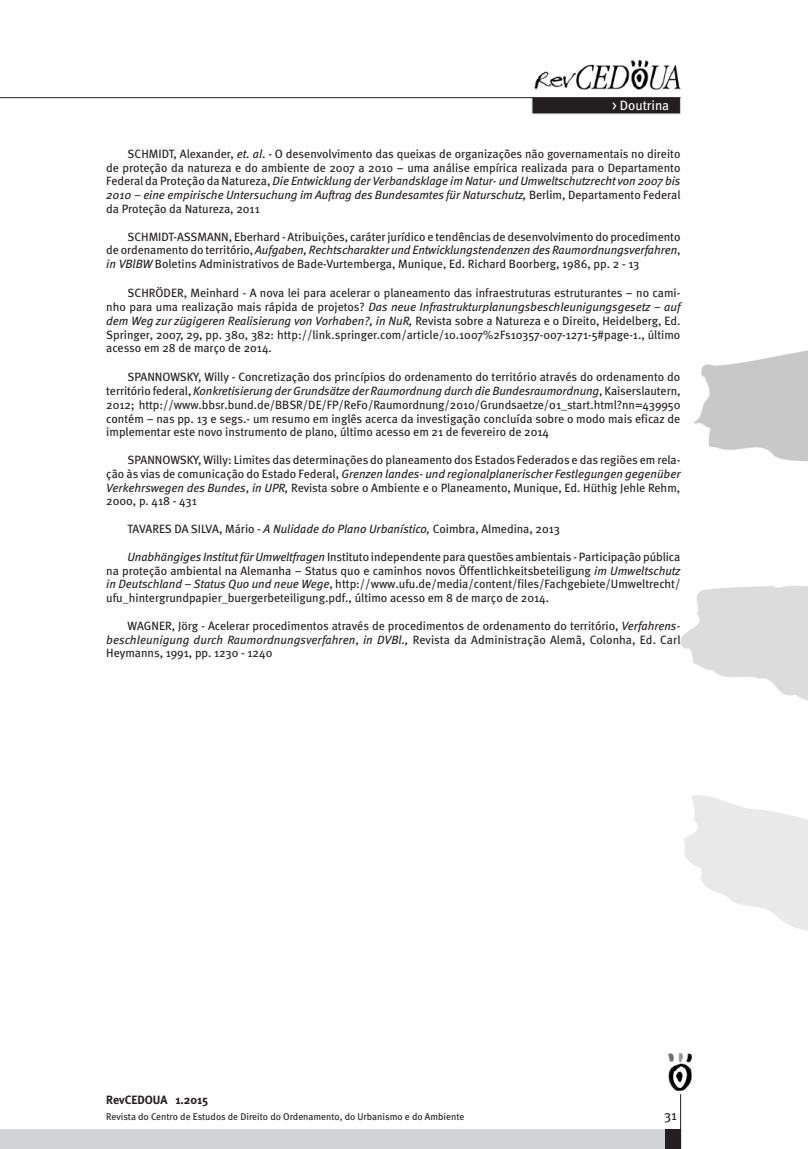
<style>
.page{position:relative;width:808px;height:1149px;background:#fff}
.page>*{position:absolute;margin:0;border:0;box-sizing:border-box;transform-origin:0 0}
.t1{font:13.5px "Meta";color:#fff}
.t2{font:13.5px "Meta";color:#231f20}
.t3{font:12px/13.8px "Meta";color:#231f20;text-align:justify}
.t4{font:700 12px "Meta";color:#231f20}
.t5{font:9.75px "Meta";color:#231f20}
.s1{font-style:italic}
</style>
<div class="page">
<div style="left:0;top:1129px;width:665px;height:19px;background:#d1d2d4"></div>
<img style="left:669px;top:1052px;width:22px;height:37px">
<hr style="left:680px;top:1093px;width:1px;height:55px;background:#231f20">
<img style="left:680px;top:350px;width:128px;height:581px">
<img style="left:535px;top:60px;width:145px;height:30px">
<div style="left:532px;top:97px;width:148px;height:17px;background:#231f20"></div>
<hr style="left:0;top:97px;width:680px;height:1px;background:#231f20">
<div style="left:665px;top:1128px;width:15px;height:20px;background:#231f20"></div>
<p class="t1" style="left:612px;top:97px;width:59px">&gt; Doutrina</p>
<p class="t3" style="left:106px;top:146px;width:576px;text-indent:21px">SCHMIDT, Alexander, <span class="s1">et. al</span>. - O desenvolvimento das queixas de organizações não governamentais no direito de proteção da natureza e do ambiente de 2007 a 2010 – uma análise empírica realizada para o Departamento Federal da Proteção da Natureza, <span class="s1">Die Entwicklung der Verbandsklage im Natur- und Umweltschutzrecht von 2007 bis 2010 – eine empirische Untersuchung im Auftrag des Bundesamtes für Naturschutz,</span> Berlim, Departamento Federal da Proteção da Natureza, 2011</p>
<p class="t3" style="left:106px;top:229px;width:576px;text-indent:21px">SCHMIDT-ASSMANN, Eberhard - Atribuições, caráter jurídico e tendências de desenvolvimento do procedimento de ordenamento do território, <span class="s1">Aufgaben, Rechtscharakter und Entwicklungstendenzen des Raumordnungsverfahren</span>, <span class="s1">in VBlBW</span> Boletins Administrativos de Bade-Vurtemberga, Munique, Ed. Richard Boorberg, 1986, pp. 2 - 13</p>
<p class="t3" style="left:106px;top:286px;width:576px;text-indent:21px">SCHRÖDER, Meinhard - A nova lei para acelerar o planeamento das infraestruturas estruturantes – no cami&shy;nho para uma realização mais rápida de projetos? <span class="s1">Das neue Infrastrukturplanungsbeschleunigungsgesetz – auf dem Weg zur zügigeren Realisierung von Vorhaben?, in NuR,</span> Revista sobre a Natureza e o Direito, Heidelberg, Ed.<br>Springer, 2007, 29, pp. 380, 382: http://link.springer.com/article/10.1007%2Fs10357-007-1271-5#page-1., último acesso em 28 de março de 2014.</p>
<p class="t3" style="left:106px;top:370px;width:576px;text-indent:21px">SPANNOWSKY, Willy - Concretização dos princípios do ordenamento do território através do ordenamento do território federal, <span class="s1">Konkretisierung der Grundsätze der Raumordnung durch die Bundesraumordnung</span>, Kaiserslautern, 2012; http://www.bbsr.bund.de/BBSR/DE/FP/ReFo/Raumordnung/2010/Grundsaetze/01_start.html?nn=439950 contém – nas pp. 13 e segs.- um resumo em inglês acerca da investigação concluída sobre o modo mais eficaz de implementar este novo instrumento de plano, último acesso em 21 de fevereiro de 2014</p>
<p class="t3" style="left:106px;top:452px;width:576px;text-indent:21px">SPANNOWSKY, Willy: Limites das determinações do planeamento dos Estados Federados e das regiões em rela&shy;ção às vias de comunicação do Estado Federal, <span class="s1">Grenzen landes- und regionalplanerischer Festlegungen gegenüber Verkehrswegen des Bundes</span>, <span class="s1">in UPR,</span> Revista sobre o Ambiente e o Planeamento, Munique, Ed. Hüthig Jehle Rehm, 2000, p. 418 - 431</p>
<p class="t3" style="left:128px;top:521px;width:434px">TAVARES DA SILVA, Mário - <span class="s1">A Nulidade do Plano Urbanístico,</span> Coimbra, Almedina, 2013</p>
<p class="t3" style="left:106px;top:549px;width:576px;text-indent:21px"><span class="s1">Unabhängiges Institut für Umweltfragen</span> Instituto independente para questões ambientais - Participação pública na proteção ambiental na Alemanha – Status quo e caminhos novos Öffentlichkeitsbeteiligung <span class="s1">im Umweltschutz in Deutschland – Status Quo und neue Wege</span>, http://www.ufu.de/media/content/files/Fachgebiete/Umweltrecht/ ufu_hintergrundpapier_buergerbeteiligung.pdf., último acesso em 8 de março de 2014.</p>
<p class="t3" style="left:106px;top:618px;width:576px;text-indent:21px">WAGNER, Jörg - Acelerar procedimentos através de procedimentos de ordenamento do território, <span class="s1">Verfahrens&shy;beschleunigung durch Raumordnungsverfahren</span>, <span class="s1">in DVBl.,</span> Revista da Administração Alemã, Colonha, Ed. Carl Heymanns, 1991, pp. 1230 - 1240</p>
<p class="t4" style="left:106px;top:1092px;width:104px">RevCEDOUA 1.2015</p>
<p class="t5" style="left:106px;top:1110px;width:360px">Revista do Centro de Estudos de Direito do Ordenamento, do Urbanismo e do Ambiente</p>
<p class="t2" style="left:664px;top:1107px;width:14px">31</p>
</div>
